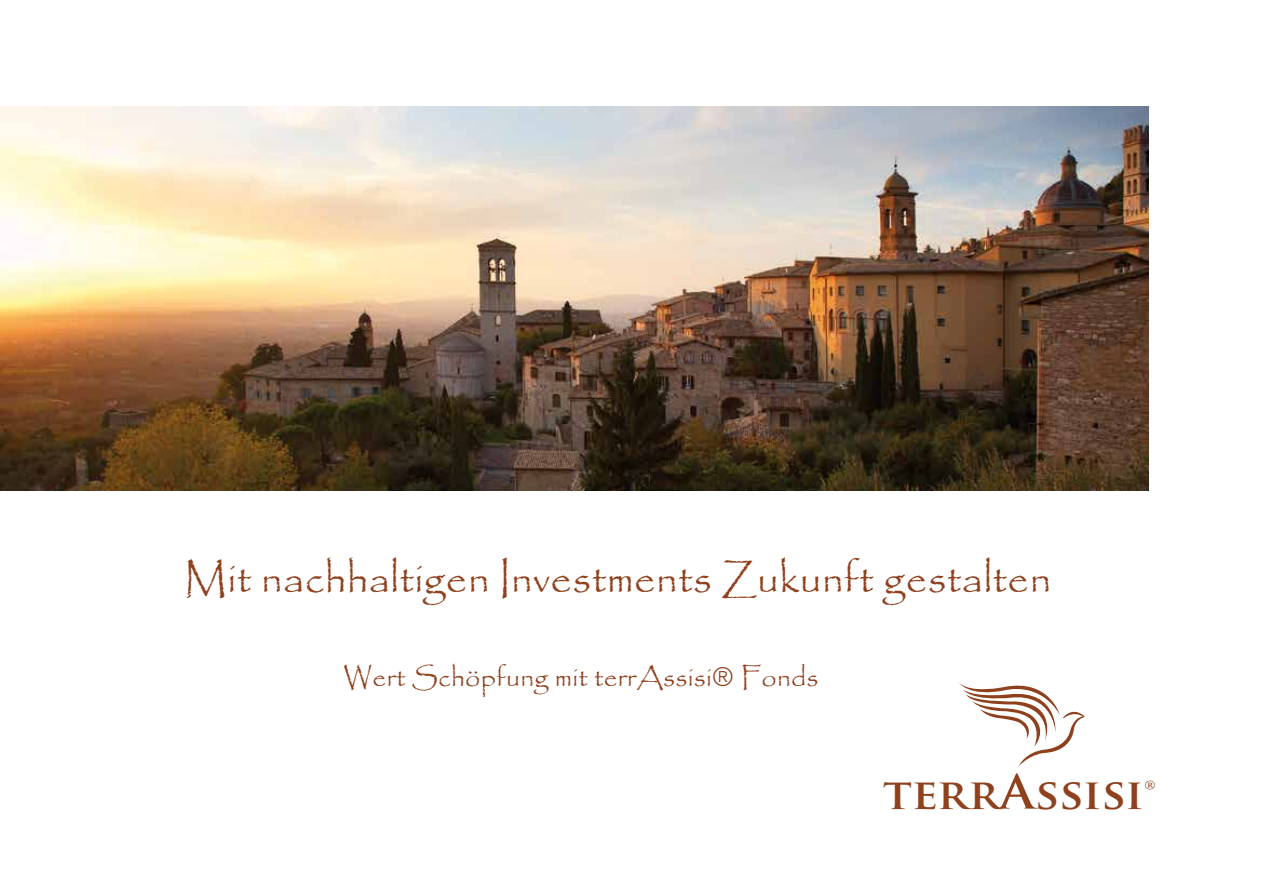
<style>
.page{position:relative;width:1263px;height:893px;background:#fff}
.page>*{position:absolute;margin:0;border:0;box-sizing:border-box;transform-origin:0 0}
.t1{font:42px "Papyrus";letter-spacing:.01em;color:#8f411d}
.t2{font:700 41.4px "Trajan Pro";color:#8f411d;scale:1.1 1}
.t3{font:27px "Papyrus";letter-spacing:.01em;color:#8f411d}
.t4{font:10.2px "Georgia";color:#8f411d;scale:1.1 1}
.s1{font-family:"Frutiger LT Pro";font-weight:300;font-stretch:condensed}
.s2{font-size:45.45px}
</style>
<div class="page">
<img style="left:0;top:106px;width:1148px;height:384px">
<svg style="left:959px;top:683px;width:126px;height:83px"></svg>
<p class="t1" style="left:184px;top:553px;width:869px">Mit nachhaltigen Investments Zukunft gestalten</p>
<p class="t3" style="left:344px;top:661px;width:476px">Wert Schöpfung mit terrAssisi<span class="s1">®</span> Fonds</p>
<p class="t2" style="left:883px;top:768px;width:238px">terr<span class="s2">A</span>ssisi</p>
<p class="t4" style="left:1145px;top:779px;width:11px">®</p>
</div>
